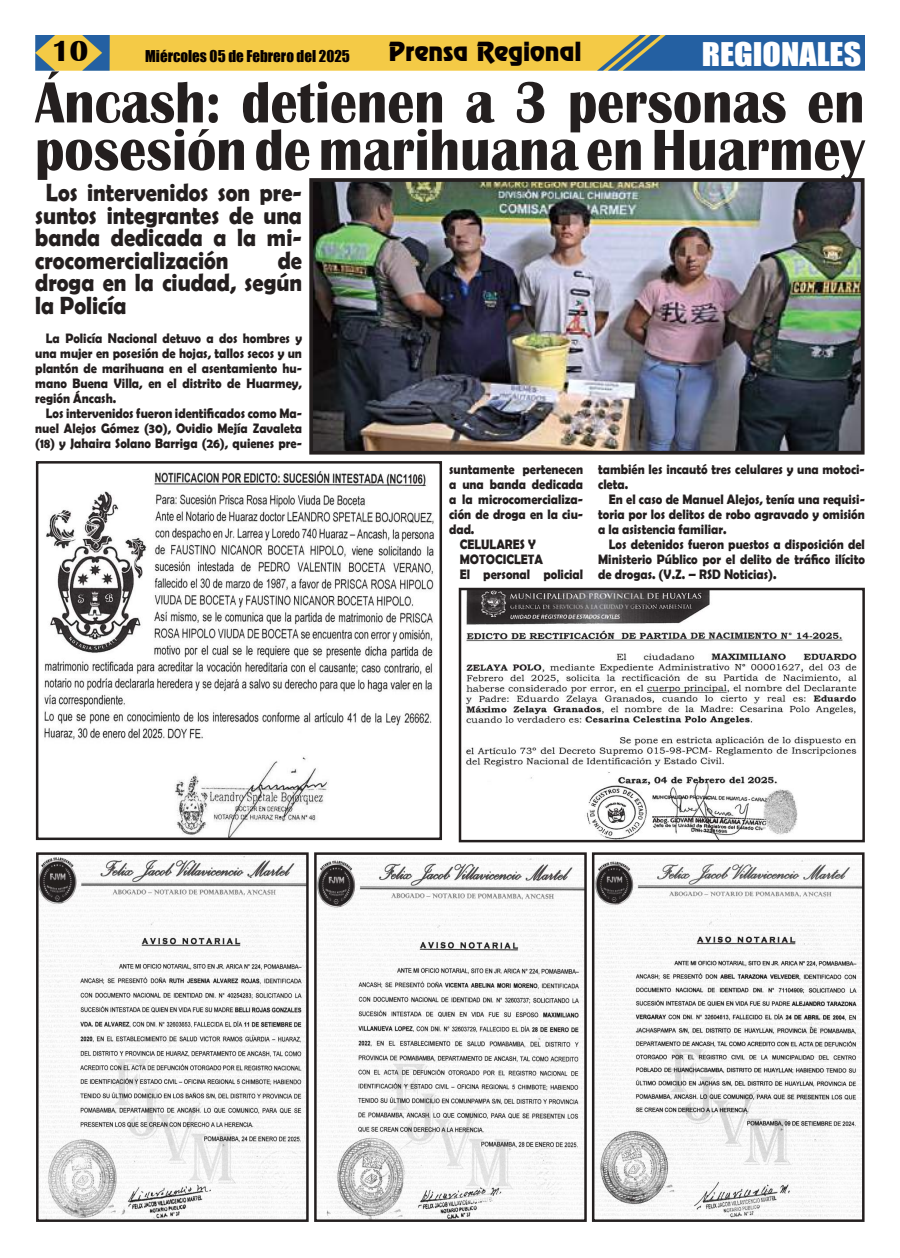
<style>
.page{position:relative;width:900px;height:1258px;background:#fff}
.page>*{position:absolute;margin:0;border:0;box-sizing:border-box;transform-origin:0 0}
.t1{font:700 60px/47.5px "Britannic";color:#241f1f;scale:.9 1}
.t2{font:30px "Impact";color:#fff;scale:1.13 1}
.t3{font:700 30px "Britannic";color:#060000}
.t4{font:700 25px/22.5px "Berlin Sans FB Demi";color:#241f1f;text-align:justify;scale:.89 1}
.t5{font:23.75px "Renfrew Normal";color:#060000}
.t6{font:15px "Impact";color:#060000}
.t7{font:700 13.75px/15px "Berlin Sans FB Demi";color:#241f1f;text-align:justify;scale:.9 1}
</style>
<div class="page">
<img style="left:35px;top:35px;width:830px;height:36px">
<img style="left:314px;top:183px;width:546px;height:267px">
<div style="left:309px;top:178px;width:556px;height:277px;border:4px solid #241f1f"></div>
<img style="left:39px;top:855px;width:267px;height:364px">
<div style="left:36px;top:852px;width:273px;height:370px;border:2px solid #241f1f"></div>
<img style="left:317px;top:857px;width:267px;height:362px">
<div style="left:314px;top:852px;width:273px;height:370px;border:2px solid #241f1f"></div>
<img style="left:595px;top:858px;width:267px;height:361px">
<div style="left:592px;top:852px;width:273px;height:370px;border:2px solid #241f1f"></div>
<img style="left:44px;top:471px;width:390px;height:366px">
<div style="left:36px;top:461px;width:406px;height:379px;border:2px solid #241f1f"></div>
<img style="left:465px;top:591px;width:392px;height:248px">
<div style="left:459px;top:588px;width:406px;height:254px;border:2px solid #241f1f"></div>
<h2 class="t3" style="left:52px;top:34px;width:38px">10</h2>
<p class="t6" style="left:145px;top:45px;width:206px">Miércoles 05 de Febrero del 2025</p>
<h3 class="t5" style="left:389px;top:36px;width:194px">Prensa Regional</h3>
<h2 class="t2" style="left:702px;top:31px;width:143px">REGIONALES</h2>
<h1 class="t1" style="left:35px;top:79px;width:923px">Áncash: detienen a 3 personas en posesión de marihuana en Huarmey</h1>
<h3 class="t4" style="left:35px;top:181px;width:301px;text-indent:11px">Los intervenidos son pre&shy;suntos integrantes de una banda dedicada a la mi&shy;crocomercialización</h3>
<h3 class="t4" style="left:35px;top:248px;width:301px;text-indent:242px">de droga en la ciudad, según la Policía</h3>
<p class="t7" style="left:35px;top:330px;width:298px;text-indent:11px">La Policía Nacional detuvo a dos hombres y una mujer en posesión de hojas, tallos secos y un plantón de marihuana en el asentamiento hu&shy;mano Buena Villa, en el distrito de Huarmey, región Áncash.</p>
<p class="t7" style="left:35px;top:405px;width:298px;text-indent:11px">Los intervenidos fueron identificados como Ma&shy;nuel Alejos Gómez (30), Ovidio Mejía Zavaleta (18) y Jahaira Solano Barriga (26), quienes pre-</p>
<p class="t7" style="left:449px;top:462px;width:150px">suntamente pertenecen</p>
<p class="t7" style="left:449px;top:477px;width:150px">a una banda dedicada</p>
<p class="t7" style="left:449px;top:492px;width:150px">a la microcomercializa-</p>
<p class="t7" style="left:449px;top:507px;width:150px">ción de droga en la ciu-</p>
<p class="t7" style="left:449px;top:522px;width:30px">dad.</p>
<p class="t7" style="left:460px;top:537px;width:86px">CELULARES Y</p>
<p class="t7" style="left:460px;top:552px;width:94px">MOTOCICLETA</p>
<p class="t7" style="left:460px;top:567px;width:139px">El personal policial</p>
<p class="t7" style="left:598px;top:462px;width:298px">también les incautó tres celulares y una motoci&shy;cleta.</p>
<p class="t7" style="left:598px;top:492px;width:298px;text-indent:11px">En el caso de Manuel Alejos, tenía una requisi&shy;toria por los delitos de robo agravado y omisión a la asistencia familiar.</p>
<p class="t7" style="left:598px;top:537px;width:298px;text-indent:11px">Los detenidos fueron puestos a disposición del Ministerio Público por el delito de tráfico ilícito de drogas. (V.Z. – RSD Noticias).</p>
</div>
